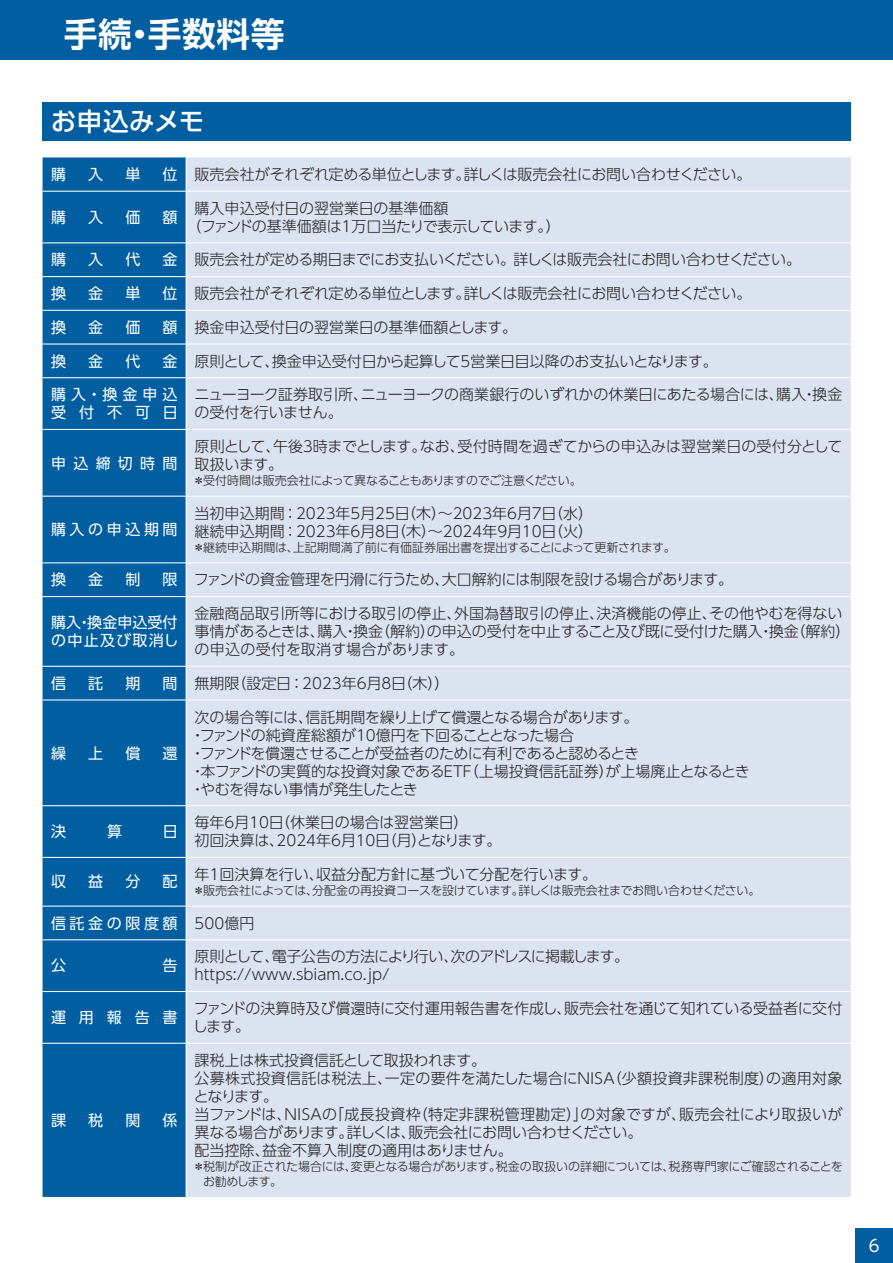
<style>
.page{position:relative;width:893px;height:1263px;background:#fff}
.page>*{position:absolute;margin:0;border:0;box-sizing:border-box;transform-origin:0 0}
.t1{font:33.75px "UD Shin Go Pro De Bold 90 pv RKSJ H";letter-spacing:.015em;color:#fff}
.t2{font:25.5px "UD Shin Go Pro Medium 90 pv RKSJ H";letter-spacing:.02em;color:#fff}
.t3{font:16.5px "UD Shin Go Pro Regular 90 pv RKSJ H";color:#fff}
.t4{font:15px/18px "UD Shin Go Pro Light 90 pv RKSJ H";letter-spacing:-.005em;color:#231f20}
.t5{font:15px "UD Shin Go Pro Regular 90 pv RKSJ H";letter-spacing:.24em;color:#fff}
.t6{font:15px "UD Shin Go Pro Light 90 pv RKSJ H";letter-spacing:-.025em;color:#231f20}
.t7{font:15px "UD Shin Go Pro Light 90 pv RKSJ H";letter-spacing:-.03em;color:#231f20}
.t8{font:15px/18px "UD Shin Go Pro Regular 90 pv RKSJ H";letter-spacing:.005em;color:#fff}
.t9{font:15px/18px "UD Shin Go Pro Regular 90 pv RKSJ H";letter-spacing:.595em;color:#fff}
.t10{font:12px/15px "UD Shin Go Pro Light 90 pv RKSJ H";letter-spacing:-.02em;color:#231f20}
.t11{font:12px "UD Shin Go Pro Light 90 pv RKSJ H";color:#231f20}
.s1{font-family:"UD Shin Go Pro Regular 90 pv RKSJ H";color:#fff}
.s2{font-family:"UD Shin Go Pro Light 90 pv RKSJ H";color:#231f20}
</style>
<div class="page">
<div style="left:43px;top:102px;width:807px;height:38px;background:#005ea1"></div>
<div style="left:43px;top:157px;width:142px;height:1040px;background:#005ea1"></div>
<div style="left:187px;top:157px;width:663px;height:1040px;background:#dbe2f0"></div>
<hr style="left:43px;top:191px;width:807px;height:1px;background:#fff">
<hr style="left:43px;top:242px;width:807px;height:1px;background:#fff">
<hr style="left:43px;top:276px;width:807px;height:1px;background:#fff">
<hr style="left:43px;top:310px;width:807px;height:1px;background:#fff">
<hr style="left:43px;top:343px;width:807px;height:2px;background:#fff">
<hr style="left:43px;top:377px;width:807px;height:1px;background:#fff">
<hr style="left:43px;top:429px;width:807px;height:1px;background:#fff">
<hr style="left:43px;top:496px;width:807px;height:1px;background:#fff">
<hr style="left:43px;top:562px;width:807px;height:1px;background:#fff">
<hr style="left:43px;top:596px;width:807px;height:1px;background:#fff">
<hr style="left:43px;top:666px;width:807px;height:1px;background:#fff">
<hr style="left:43px;top:699px;width:807px;height:2px;background:#fff">
<hr style="left:43px;top:805px;width:807px;height:1px;background:#fff">
<hr style="left:43px;top:857px;width:807px;height:1px;background:#fff">
<hr style="left:43px;top:906px;width:807px;height:1px;background:#fff">
<hr style="left:43px;top:939px;width:807px;height:1px;background:#fff">
<hr style="left:43px;top:991px;width:807px;height:1px;background:#fff">
<hr style="left:43px;top:1043px;width:807px;height:1px;background:#fff">
<div style="left:855px;top:1228px;width:37px;height:35px;background:#005ea1"></div>
<div style="left:0;top:0;width:892px;height:60px;background:#005ea1"></div>
<h1 class="t1" style="left:64px;top:21px;width:222px">手続・手数料等</h1>
<h2 class="t2" style="left:51px;top:112px;width:155px">お申込みメモ</h2>
<p class="t5" style="left:51px;top:169px;width:16px">購</p>
<p class="t5" style="left:88px;top:169px;width:16px">入</p>
<p class="t5" style="left:125px;top:169px;width:16px">単</p>
<p class="t4" style="left:163px;top:167px;width:590px"><span class="s1">位</span> 販売会社がそれぞれ定める単位とします。詳しくは販売会社にお問い合わせください。</p>
<p class="t5" style="left:51px;top:211px;width:16px">購</p>
<p class="t5" style="left:88px;top:211px;width:16px">入</p>
<p class="t5" style="left:125px;top:211px;width:16px">価</p>
<p class="t5" style="left:163px;top:211px;width:16px">額</p>
<p class="t4" style="left:186px;top:201px;width:376px;text-indent:8px">購入申込受付日の翌営業日の基準価額<br>（ファンドの基準価額は1万口当たりで表示しています。）</p>
<p class="t5" style="left:51px;top:254px;width:16px">購</p>
<p class="t5" style="left:88px;top:254px;width:16px">入</p>
<p class="t5" style="left:125px;top:254px;width:16px">代</p>
<p class="t6" style="left:163px;top:254px;width:640px"><span class="s1">金</span> 販売会社が定める期日までにお支払いください。詳しくは販売会社にお問い合わせください。</p>
<p class="t5" style="left:51px;top:288px;width:16px">換</p>
<p class="t5" style="left:88px;top:288px;width:16px">金</p>
<p class="t5" style="left:125px;top:288px;width:16px">単</p>
<p class="t4" style="left:163px;top:287px;width:590px"><span class="s1">位</span> 販売会社がそれぞれ定める単位とします。詳しくは販売会社にお問い合わせください。</p>
<p class="t5" style="left:51px;top:322px;width:16px">換</p>
<p class="t5" style="left:88px;top:322px;width:16px">金</p>
<p class="t5" style="left:125px;top:322px;width:16px">価</p>
<p class="t4" style="left:163px;top:320px;width:356px"><span class="s1">額</span> 換金申込受付日の翌営業日の基準価額とします。</p>
<p class="t5" style="left:51px;top:355px;width:16px">換</p>
<p class="t5" style="left:88px;top:355px;width:16px">金</p>
<p class="t5" style="left:125px;top:355px;width:16px">代</p>
<p class="t4" style="left:163px;top:354px;width:556px"><span class="s1">金</span> 原則として、換金申込受付日から起算して5営業日目以降のお支払いとなります。</p>
<p class="t9" style="left:51px;top:388px;width:128px">購入・換金申込受付不可日</p>
<p class="t4" style="left:194px;top:388px;width:649px">ニューヨーク証券取引所、ニューヨークの商業銀行のいずれかの休業日にあたる場合には、購入・換金の受付を行いません。</p>
<p class="t5" style="left:51px;top:457px;width:128px">申込締切時間</p>
<p class="t4" style="left:195px;top:439px;width:649px">原則として、午後３時までとします。なお、受付時間を過ぎてからの申込みは翌営業日の受付分として取扱います。</p>
<p class="t10" style="left:193px;top:475px;width:390px">＊受付時間は販売会社によって異なることもありますのでご注意ください。</p>
<p class="t5" style="left:51px;top:524px;width:128px">購入の申込期間</p>
<p class="t4" style="left:195px;top:506px;width:400px">当初申込期間：2023年5月25日（木）～2023年6月7日（水）継続申込期間：2023年6月8日（木）～2024年9月10日（火）</p>
<p class="t11" style="left:193px;top:543px;width:484px">＊継続申込期間は、上記期間満了前に有価証券届出書を提出することによって更新されます。</p>
<p class="t5" style="left:51px;top:574px;width:16px">換</p>
<p class="t5" style="left:88px;top:574px;width:16px">金</p>
<p class="t5" style="left:125px;top:574px;width:16px">制</p>
<p class="t7" style="left:163px;top:574px;width:572px"><span class="s1">限</span> ファンドの資金管理を円滑に行うため、大口解約には制限を設ける場合があります。</p>
<p class="t8" style="left:51px;top:616px;width:129px">購入・換金申込受付の中止及び取消し</p>
<p class="t4" style="left:195px;top:607px;width:657px">金融商品取引所等における取引の停止、外国為替取引の停止、決済機能の停止、その他やむを得ない事情があるときは、購入・換金（解約）の申込の受付を中止すること及び既に受付けた購入・換金（解約）の申込の受付を取消す場合があります。</p>
<p class="t5" style="left:51px;top:678px;width:16px">信</p>
<p class="t5" style="left:88px;top:678px;width:16px">託</p>
<p class="t5" style="left:125px;top:678px;width:16px">期</p>
<p class="t4" style="left:163px;top:676px;width:288px"><span class="s1">間</span> 無期限（設定日：2023年6月8日（木））</p>
<p class="t5" style="left:51px;top:747px;width:16px">繰</p>
<p class="t5" style="left:88px;top:747px;width:16px">上</p>
<p class="t5" style="left:125px;top:747px;width:16px">償</p>
<p class="t5" style="left:163px;top:747px;width:16px">還</p>
<p class="t4" style="left:190px;top:710px;width:561px;text-indent:5px">次の場合等には、信託期間を繰り上げて償還となる場合があります。<br>・ファンドの純資産総額が10億円を下回ることとなった場合<br>・ファンドを償還させることが受益者のために有利であると認めるとき<br>・本ファンドの実質的な投資対象であるETF（上場投資信託証券）が上場廃止となるとき・やむを得ない事情が発生したとき</p>
<p class="t5" style="left:51px;top:826px;width:16px">決</p>
<p class="t5" style="left:107px;top:826px;width:16px">算</p>
<p class="t5" style="left:163px;top:826px;width:16px">日</p>
<p class="t4" style="left:195px;top:816px;width:308px">毎年6月10日（休業日の場合は翌営業日）<br>初回決算は、2024年6月10日（月）となります。</p>
<p class="t5" style="left:51px;top:876px;width:16px">収</p>
<p class="t5" style="left:88px;top:876px;width:16px">益</p>
<p class="t5" style="left:125px;top:876px;width:16px">分</p>
<p class="t5" style="left:163px;top:876px;width:16px">配</p>
<p class="t4" style="left:195px;top:867px;width:404px">年1回決算を行い、収益分配方針に基づいて分配を行います。</p>
<p class="t10" style="left:193px;top:885px;width:569px">＊販売会社によっては、分配金の再投資コースを設けています。詳しくは販売会社までお問い合わせください。</p>
<p class="t5" style="left:51px;top:917px;width:205px">信託金の限度額 <span class="s2">500億円</span></p>
<p class="t5" style="left:51px;top:960px;width:16px">公</p>
<p class="t5" style="left:163px;top:960px;width:16px">告</p>
<p class="t4" style="left:195px;top:950px;width:436px">原則として、電子公告の方法により行い、次のアドレスに掲載します。https://www.sbiam.co.jp/</p>
<p class="t5" style="left:51px;top:1012px;width:128px">運用報告書</p>
<p class="t4" style="left:193px;top:1001px;width:651px">ファンドの決算時及び償還時に交付運用報告書を作成し、販売会社を通じて知れている受益者に交付します。</p>
<p class="t5" style="left:51px;top:1115px;width:16px">課</p>
<p class="t5" style="left:88px;top:1115px;width:16px">税</p>
<p class="t5" style="left:125px;top:1115px;width:16px">関</p>
<p class="t5" style="left:163px;top:1115px;width:16px">係</p>
<p class="t4" style="left:194px;top:1053px;width:650px">課税上は株式投資信託として取扱われます。<br>公募株式投資信託は税法上、一定の要件を満たした場合にNISA（少額投資非課税制度）の適用対象となります。<br>当ファンドは、NISAの「成長投資枠（特定非課税管理勘定）」の対象ですが、販売会社により取扱いが異なる場合があります。詳しくは、販売会社にお問い合わせください。<br>配当控除、益金不算入制度の適用はありません。</p>
<p class="t10" style="left:203px;top:1161px;width:641px;text-indent:-10px">＊ 税制が改正された場合には、変更となる場合があります。税金の取扱いの詳細については、税務専門家にご確認されることをお勧めします。</p>
<p class="t3" style="left:868px;top:1239px;width:12px">6</p>
</div>
